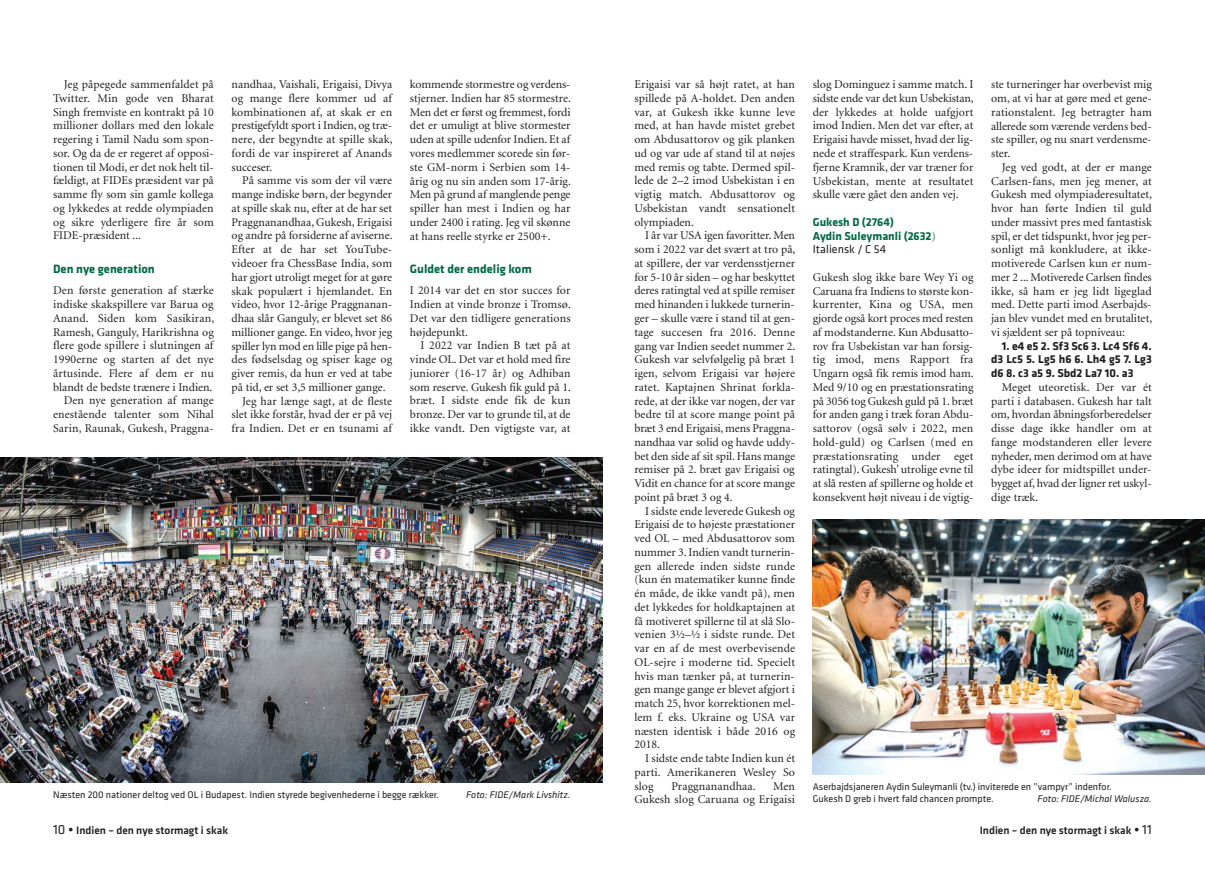
<style>
.page{position:relative;width:1205px;height:886px;background:#fff}
.page>*{position:absolute;margin:0;border:0;box-sizing:border-box;transform-origin:0 0}
.t1{font:700 12.5px "Klavika";color:#026b44}
.t2{font:11.88px/13.8px "Minion";color:#231f20;text-align:justify}
.t3{font:700 11.88px/13.8px "Klavika";color:#231f20;text-align:justify}
.t4{font:700 11.88px/13.8px "Klavika";color:#026b44}
.t5{font:500 11.25px "Klavika";color:#231f20}
.t6{font:10px/12.5px "Klavika";color:#231f20}
.t7{font:italic 10px "Klavika";color:#231f20}
.s1{font-family:"Minion";font-weight:400}
.s2{font-weight:400;color:#231f20}
.s3{font-weight:400;font-size:13.75px}
.s4{font-weight:700;font-size:13.75px}
</style>
<div class="page">
<img style="left:0;top:457px;width:602px;height:325px">
<img style="left:813px;top:520px;width:392px;height:254px">
<p class="t2" style="left:53px;top:78px;width:162px;text-indent:11px">Jeg påpegede sammenfaldet på Twitter. Min gode ven Bharat Singh fremviste en kontrakt på 10 millioner dollars med den lokale regering i Tamil Nadu som spon&shy;sor. Og da de er regeret af opposi&shy;tionen til Modi, er det nok helt til&shy;fældigt, at FIDEs præsident var på samme fly som sin gamle kollega og lykkedes at redde olympiaden og sikre yderligere fire år som FIDE-præsident ...</p>
<p class="t1" style="left:53px;top:265px;width:103px">Den nye generation</p>
<p class="t2" style="left:53px;top:285px;width:162px;text-align:right">Den første generation af stærke indiske skakspillere var Barua og<br>Anand. Siden kom Sasikiran,<br>Ramesh, Ganguly, Harikrishna og flere gode spillere i slutningen af<br>1990erne og starten af det nye årtusinde. Flere af dem er nu blandt de bedste trænere i Indien.<br>Den nye generation af mange enestående talenter som Nihal<br>Sarin, Raunak, Gukesh, Praggna-</p>
<p class="t2" style="left:634px;top:78px;width:162px">Erigaisi var så højt ratet, at han spillede på A-holdet. Den anden var, at Gukesh ikke kunne leve med, at han havde mistet grebet om Abdusattorov og gik planken ud og var ude af stand til at nøjes med remis og tabte. Dermed spil&shy;lede de 2–2 imod Usbekistan i en vigtig match. Abdusattorov og Usbekistan vandt sensationelt olympiaden.</p>
<p class="t2" style="left:634px;top:230px;width:163px;text-indent:11px">I år var USA igen favoritter. Men som i 2022 var det svært at tro på, at spillere, der var verdensstjerner for 5-10 år siden – og har beskyttet deres ratingtal ved at spille remiser med hinanden i lukkede turnerin&shy;ger – skulle være i stand til at gen&shy;tage succesen fra 2016. Denne gang var Indien seedet nummer 2.<br>Gukesh var selvfølgelig på bræt 1 igen, selvom Erigaisi var højere ratet. Kaptajnen Shrinat forkla&shy;rede, at der ikke var nogen, der var bedre til at score mange point på bræt 3 end Erigaisi, mens Praggna&shy;nandhaa var solid og havde uddy&shy;bet den side af sit spil. Hans mange remiser på 2. bræt gav Erigaisi og Vidit en chance for at score mange point på bræt 3 og 4.</p>
<p class="t2" style="left:634px;top:505px;width:162px;text-indent:11px">I sidste ende leverede Gukesh og Erigaisi de to højeste præstationer ved OL – med Abdusattorov som nummer 3. Indien vandt turnerin&shy;gen allerede inden sidste runde (kun én matematiker kunne finde én måde, de ikke vandt på), men det lykkedes for holdkaptajnen at få motiveret spillerne til at slå Slo&shy;venien 3½–½ i sidste runde. Det var en af de mest overbevisende OL-sejre i moderne tid. Specielt hvis man tænker på, at turnerin&shy;gen mange gange er blevet afgjort i match 25, hvor korrektionen mel&shy;lem f. eks. Ukraine og USA var næsten identisk i både 2016 og 2018.</p>
<p class="t2" style="left:634px;top:752px;width:162px;text-indent:11px">I sidste ende tabte Indien kun ét parti. Amerikaneren Wesley So slog</p>
<p class="t2" style="left:231px;top:78px;width:162px">nandhaa, Vaishali, Erigaisi, Divya og mange flere kommer ud af kombinationen af, at skak er en prestigefyldt sport i Indien, og træ&shy;nere, der begyndte at spille skak, fordi de var inspireret af Anands succeser.</p>
<p class="t2" style="left:242px;top:175px;width:152px">På samme vis som der vil være</p>
<p class="t2" style="left:231px;top:188px;width:162px">mange indiske børn, der begynder</p>
<p class="t2" style="left:231px;top:202px;width:162px">at spille skak nu, efter at de har set</p>
<p class="t2" style="left:231px;top:216px;width:162px">Praggnanandhaa, Gukesh, Erigaisi</p>
<p class="t2" style="left:231px;top:230px;width:162px">og andre på forsiderne af aviserne.</p>
<p class="t2" style="left:231px;top:243px;width:162px">Efter at de har set YouTube-</p>
<p class="t2" style="left:231px;top:257px;width:162px">videoer fra ChessBase India, som</p>
<p class="t2" style="left:231px;top:271px;width:162px">har gjort utroligt meget for at gøre</p>
<p class="t2" style="left:231px;top:285px;width:162px">skak populært i hjemlandet. En</p>
<p class="t2" style="left:231px;top:298px;width:162px">video, hvor 12-årige Praggnanan-</p>
<p class="t2" style="left:231px;top:312px;width:162px">dhaa slår Ganguly, er blevet set 86</p>
<p class="t2" style="left:231px;top:326px;width:162px">millioner gange. En video, hvor jeg</p>
<p class="t2" style="left:231px;top:340px;width:162px">spiller lyn mod en lille pige på hen-</p>
<p class="t2" style="left:231px;top:353px;width:162px">des fødselsdag og spiser kage og</p>
<p class="t2" style="left:231px;top:367px;width:162px">giver remis, da hun er ved at tabe</p>
<p class="t2" style="left:231px;top:381px;width:156px">på tid, er set 3,5 millioner gange.</p>
<p class="t2" style="left:242px;top:395px;width:151px">Jeg har længe sagt, at de fleste</p>
<p class="t2" style="left:231px;top:408px;width:162px">slet ikke forstår, hvad der er på vej</p>
<p class="t2" style="left:231px;top:422px;width:162px">fra Indien. Det er en tsunami af</p>
<p class="t2" style="left:410px;top:78px;width:162px">kommende stormestre og verdens&shy;stjerner. Indien har 85 stormestre.<br>Men det er først og fremmest, fordi det er umuligt at blive stormester uden at spille udenfor Indien. Et af vores medlemmer scorede sin før&shy;ste GM-norm i Serbien som 14- årig og nu sin anden som 17-årig.<br>Men på grund af manglende penge spiller han mest i Indien og har under 2400 i rating. Jeg vil skønne at hans reelle styrke er 2500+.</p>
<p class="t1" style="left:410px;top:265px;width:123px">Guldet der endelig kom</p>
<p class="t2" style="left:410px;top:285px;width:162px">I 2014 var det en stor succes for Indien at vinde bronze i Tromsø.<br>Det var den tidligere generations højdepunkt.</p>
<p class="t2" style="left:410px;top:340px;width:162px;text-indent:11px">I 2022 var Indien B tæt på at vinde OL. Det var et hold med fire juniorer (16-17 år) og Adhiban som reserve. Gukesh fik guld på 1. bræt. I sidste ende fik de kun bronze. Der var to grunde til, at de ikke vandt. Den vigtigste var, at</p>
<p class="t2" style="left:813px;top:78px;width:162px">slog Dominguez i samme match. I sidste ende var det kun Usbekistan, der lykkedes at holde uafgjort imod Indien. Men det var efter, at Erigaisi havde misset, hvad der lig&shy;nede et straffespark. Kun verdens&shy;fjerne Kramnik, der var træner for Usbekistan, mente at resultatet skulle være gået den anden vej.</p>
<p class="t4" style="left:813px;top:216px;width:125px">Gukesh D (2764)<br>Aydin Suleymanli (2632<span class="s1">)<br></span><span class="s2">Italiensk / C 54</span></p>
<p class="t2" style="left:813px;top:271px;width:162px">Gukesh slog ikke bare Wey Yi og Caruana fra Indiens to største kon&shy;kurrenter, Kina og USA, men gjorde også kort proces med resten af modstanderne. Kun Abdusatto&shy;rov fra Usbekistan var han forsig&shy;tig imod, mens Rapport fra Ungarn også fik remis imod ham.<br>Med 9/10 og en præstationsrating på 3056 tog Gukesh guld på 1. bræt for anden gang i træk foran Abdu&shy;sattorov (også sølv i 2022, men hold-guld) og Carlsen (med en præstationsrating under eget ratingtal). Gukesh’ utrolige evne til at slå resten af spillerne og holde et konsekvent højt niveau i de vigtig-</p>
<p class="t2" style="left:991px;top:79px;width:162px">ste turneringer har overbevist mig om, at vi har at gøre med et gene&shy;rationstalent. Jeg betragter ham allerede som værende verdens bed&shy;ste spiller, og nu snart verdensme&shy;ster.</p>
<p class="t2" style="left:991px;top:161px;width:162px;text-indent:11px">Jeg ved godt, at der er mange Carlsen-fans, men jeg mener, at Gukesh med olympiaderesultatet, hvor han førte Indien til guld under massivt pres med fantastisk spil, er det tidspunkt, hvor jeg per&shy;sonligt må konkludere, at ikke&shy;motiverede Carlsen kun er num&shy;mer 2 ... Motiverede Carlsen findes ikke, så ham er jeg lidt ligeglad med. Dette parti imod Aserbajds&shy;jan blev vundet med en brutalitet, vi sjældent ser på topniveau:</p>
<p class="t3" style="left:991px;top:340px;width:162px;text-indent:11px">1. e4 e5 2. Sf3 Sc6 3. Lc4 Sf6 4. d3 Lc5 5. Lg5 h6 6. Lh4 g5 7. Lg3 d6 8. c3 a5 9. Sbd2 La7 10. a3</p>
<p class="t2" style="left:991px;top:381px;width:162px;text-indent:11px">Meget uteoretisk. Der var ét parti i databasen. Gukesh har talt om, hvordan åbningsforberedelser disse dage ikke handler om at fange modstanderen eller levere nyheder, men derimod om at have dybe ideer for midtspillet under&shy;bygget af, hvad der ligner ret uskyl&shy;dige træk.</p>
<p class="t2" style="left:671px;top:780px;width:86px">Praggnanandhaa.</p>
<p class="t2" style="left:634px;top:780px;width:162px;text-align:right">Men<br>Gukesh slog Caruana og Erigaisi</p>
<p class="t6" style="left:53px;top:789px;width:387px">Næsten 200 nationer deltog ved OL i Budapest. Indien styrede begivenhederne i begge rækker.</p>
<p class="t7" style="left:466px;top:791px;width:106px">Foto: FIDE/Mark Livshitz.</p>
<p class="t6" style="left:813px;top:781px;width:300px">Aserbajdsjaneren Aydin Suleymanli (tv.) inviterede en ”vampyr” indenfor.<br>Gukesh D greb i hvert fald chancen prompte.</p>
<p class="t7" style="left:1037px;top:796px;width:116px">Foto: FIDE/Michal Walusza.</p>
<p class="t5" style="left:53px;top:826px;width:176px"><span class="s3">10</span> <span class="s4">•</span> Indien – den nye stormagt i skak</p>
<p class="t5" style="left:979px;top:826px;width:174px">Indien – den nye stormagt i skak <span class="s4">•</span> <span class="s3">11</span></p>
</div>
